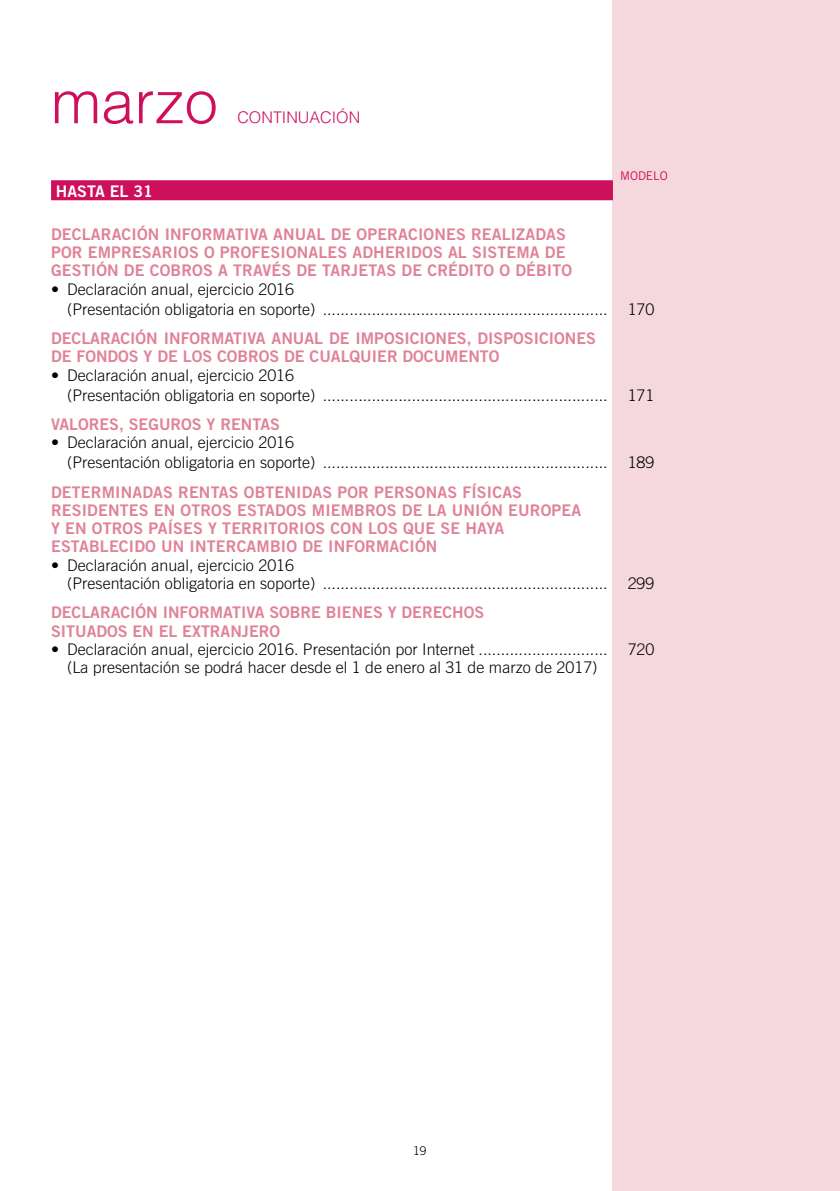
<style>
.page{position:relative;width:840px;height:1191px;background:#fff}
.page>*{position:absolute;margin:0;border:0;box-sizing:border-box;transform-origin:0 0}
.t1{font:300 60px "Helvetica";color:#ce0f5c}
.t2{font:300 16px/20px "Trade Gothic";color:#000}
.t3{font:16px/18.2px "Trade Gothic Bold Two";letter-spacing:.01em;color:#e08298}
.t4{font:300 16px "Helvetica";color:#ce0f5c}
.t5{font:16px "Trade Gothic Bold Two";color:#fff}
.t6{font:12px "Trade Gothic";letter-spacing:-.01em;color:#ce0f5c}
.t7{font:300 12px "Trade Gothic";color:#000}
</style>
<div class="page">
<div style="left:612px;top:0;width:227px;height:1191px;background:#f5d8de"></div>
<div style="left:51px;top:180px;width:561px;height:20px;background:#ce0f5c"></div>
<h1 class="t1" style="left:51px;top:64px;width:168px">marzo</h1>
<p class="t4" style="left:237px;top:108px;width:124px">CONTINUACIÓN</p>
<p class="t5" style="left:56px;top:182px;width:98px">HASTA EL 31</p>
<p class="t3" style="left:51px;top:225px;width:522px">DECLARACIÓN INFORMATIVA ANUAL DE OPERACIONES REALIZADAS<br>POR EMPRESARIOS O PROFESIONALES ADHERIDOS AL SISTEMA DE<br>GESTIÓN DE COBROS A TRAVÉS DE TARJETAS DE CRÉDITO O DÉBITO</p>
<p class="t2" style="left:67px;top:279px;width:541px;text-indent:-16px">• Declaración anual, ejercicio 2016<br>(Presentación obligatoria en soporte) ................................................................</p>
<p class="t3" style="left:51px;top:329px;width:546px">DECLARACIÓN INFORMATIVA ANUAL DE IMPOSICIONES, DISPOSICIONES<br>DE FONDOS Y DE LOS COBROS DE CUALQUIER DOCUMENTO</p>
<p class="t2" style="left:67px;top:364px;width:541px;text-indent:-16px">• Declaración anual, ejercicio 2016<br>(Presentación obligatoria en soporte) ................................................................</p>
<p class="t3" style="left:51px;top:415px;width:230px">VALORES, SEGUROS Y RENTAS</p>
<p class="t2" style="left:67px;top:432px;width:541px;text-indent:-16px">• Declaración anual, ejercicio 2016<br>(Presentación obligatoria en soporte) ................................................................</p>
<p class="t3" style="left:51px;top:483px;width:531px">DETERMINADAS RENTAS OBTENIDAS POR PERSONAS FÍSICAS RESIDENTES EN OTROS ESTADOS MIEMBROS DE LA UNIÓN EUROPEA Y EN OTROS PAÍSES Y TERRITORIOS CON LOS QUE SE HAYA ESTABLECIDO UN INTERCAMBIO DE INFORMACIÓN</p>
<p class="t2" style="left:67px;top:555px;width:541px;line-height:18.2px;text-indent:-16px">• Declaración anual, ejercicio 2016<br>(Presentación obligatoria en soporte) ................................................................</p>
<p class="t6" style="left:620px;top:168px;width:49px">MODELO</p>
<p class="t2" style="left:627px;top:299px;width:28px">170</p>
<p class="t2" style="left:627px;top:384px;width:28px">171</p>
<p class="t2" style="left:627px;top:452px;width:28px">189</p>
<p class="t2" style="left:627px;top:573px;width:28px">299</p>
<p class="t3" style="left:51px;top:603px;width:434px">DECLARACIÓN INFORMATIVA SOBRE BIENES Y DERECHOS<br>SITUADOS EN EL EXTRANJERO</p>
<p class="t2" style="left:51px;top:639px;width:557px">• Declaración anual, ejercicio 2016. Presentación por Internet .............................</p>
<p class="t2" style="left:627px;top:639px;width:28px">720</p>
<p class="t2" style="left:67px;top:657px;width:531px">(La presentación se podrá hacer desde el 1 de enero al 31 de marzo de 2017)</p>
<p class="t7" style="left:413px;top:1143px;width:15px">19</p>
</div>
